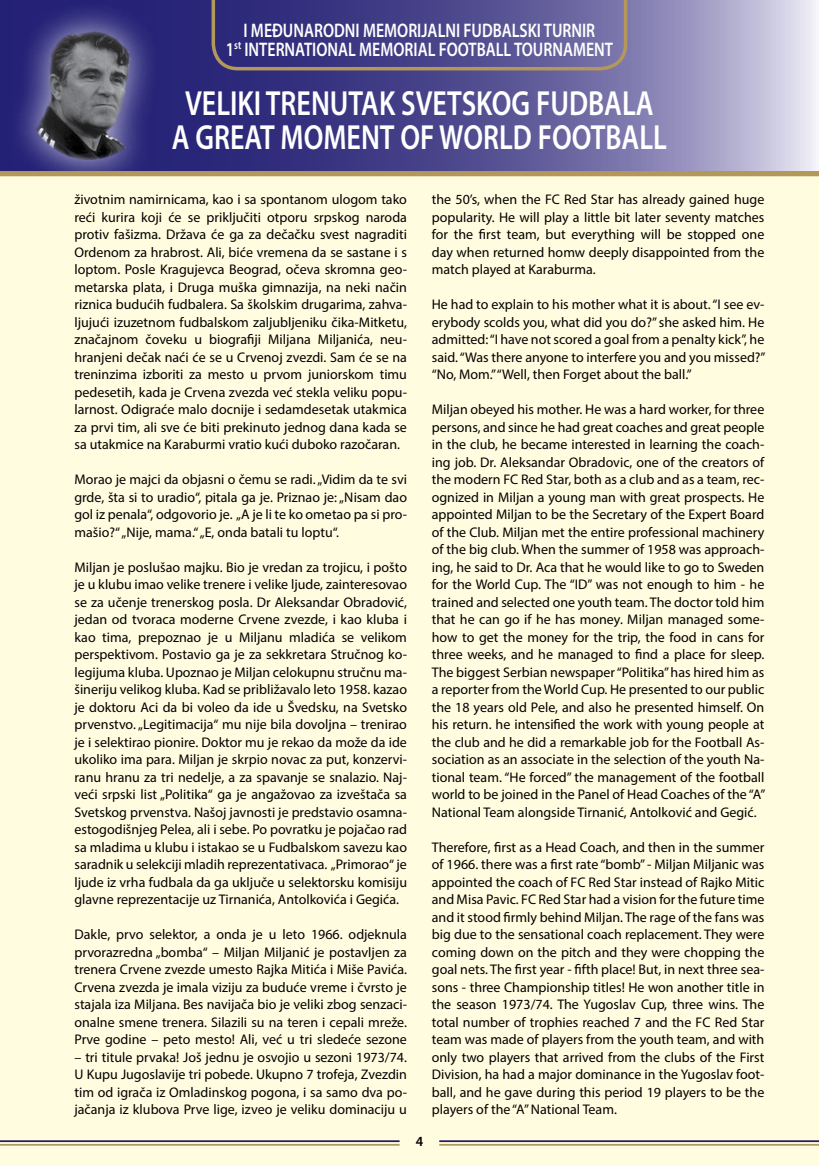
<style>
.page{position:relative;width:819px;height:1166px;background:#fffcdf}
.page>*{position:absolute;margin:0;border:0;box-sizing:border-box;transform-origin:0 0}
.t1{font:600 35px/33.6px "Myriad Pro";color:#fff;text-align:center;scale:.8 1}
.t2{font:600 19.6px/18.9px "Myriad Pro";color:#fff;text-align:center;scale:.8 1}
.t3{font:14px/17.5px "Myriad Pro";color:#000;text-align:justify}
.t4{font:600 14px "Myriad Pro";color:#000}
</style>
<div class="page">
<svg style="left:0;top:0;width:819px;height:171px;background:#6e6aa3"></svg>
<div style="left:5px;top:0;width:155px;height:191px;background:#fff;opacity:.75"></div>
<img style="left:25px;top:25px;width:129px;height:135px">
<svg style="left:210px;top:0;width:419px;height:72px;background:#514b88"></svg>
<div style="left:0;top:171px;width:819px;height:5px;background:#b4975a"></div>
<hr style="left:0;top:1140px;width:399px;height:2px;background:#1e196a">
<hr style="left:0;top:1144px;width:399px;height:1px;background:#b4975a">
<hr style="left:439px;top:1144px;width:380px;height:1px;background:#b4975a">
<hr style="left:439px;top:1140px;width:380px;height:2px;background:#1e196a">
<h2 class="t2" style="left:226px;top:20px;width:485px">I MEĐUNARODNI MEMORIJALNI FUDBALSKI TURNIR<br>1<sup>st</sup> INTERNATIONAL MEMORIAL FOOTBALL TOURNAMENT</h2>
<h1 class="t1" style="left:172px;top:86px;width:620px">VELIKI TRENUTAK SVETSKOG FUDBALA<br>A GREAT MOMENT OF WORLD FOOTBALL</h1>
<p class="t3" style="left:74px;top:190px;width:334px">životnim namirnicama, kao i sa spontanom ulogom tako reći kurira koji će se priključiti otporu srpskog naroda protiv fašizma. Država će ga za dečačku svest nagraditi Ordenom za hrabrost. Ali, biće vremena da se sastane i s loptom. Posle Kragujevca Beograd, očeva skromna geo&shy;metarska plata, i Druga muška gimnazija, na neki način riznica budućih fudbalera. Sa školskim drugarima, zahva&shy;ljujući izuzetnom fudbalskom zaljubljeniku čika-Mitketu, značajnom čoveku u biografiji Miljana Miljanića, neu&shy;hranjeni dečak naći će se u Crvenoj zvezdi. Sam će se na treninzima izboriti za mesto u prvom juniorskom timu pedesetih, kada je Crvena zvezda već stekla veliku popu&shy;larnost. Odigraće malo docnije i sedamdesetak utakmica za prvi tim, ali sve će biti prekinuto jednog dana kada se sa utakmice na Karaburmi vratio kući duboko razočaran.</p>
<p class="t3" style="left:74px;top:470px;width:334px">Morao je majci da objasni o čemu se radi. „Vidim da te svi grde, šta si to uradio“, pitala ga je. Priznao je: „Nisam dao gol iz penala“, odgovorio je. „A je li te ko ometao pa si pro&shy;mašio?“ „Nije, mama.“ „E, onda batali tu loptu“.</p>
<p class="t3" style="left:74px;top:558px;width:334px">Miljan je poslušao majku. Bio je vredan za trojicu, i pošto je u klubu imao velike trenere i velike ljude, zainteresovao se za učenje trenerskog posla. Dr Aleksandar Obradović, jedan od tvoraca moderne Crvene zvezde, i kao kluba i kao tima, prepoznao je u Miljanu mladića se velikom perspektivom. Postavio ga je za sekkretara Stručnog ko&shy;legijuma kluba. Upoznao je Miljan celokupnu stručnu ma&shy;šineriju velikog kluba. Kad se približavalo leto 1958. kazao je doktoru Aci da bi voleo da ide u Švedsku, na Svetsko prvenstvo. „Legitimacija“ mu nije bila dovoljna – trenirao je i selektirao pionire. Doktor mu je rekao da može da ide ukoliko ima para. Miljan je skrpio novac za put, konzervi&shy;ranu hranu za tri nedelje, a za spavanje se snalazio. Naj&shy;veći srpski list „Politika“ ga je angažovao za izveštača sa Svetskog prvenstva. Našoj javnosti je predstavio osamna&shy;estogodišnjeg Pelea, ali i sebe. Po povratku je pojačao rad sa mladima u klubu i istakao se u Fudbalskom savezu kao saradnik u selekciji mladih reprezentativaca. „Primorao“ je ljude iz vrha fudbala da ga uključe u selektorsku komisiju glavne reprezentacije uz Tirnanića, Antolkovića i Gegića.</p>
<p class="t3" style="left:74px;top:925px;width:334px">Dakle, prvo selektor, a onda je u leto 1966. odjeknula prvorazredna „bomba“ – Miljan Miljanić je postavljen za trenera Crvene zvezde umesto Rajka Mitića i Miše Pavića.<br>Crvena zvezda je imala viziju za buduće vreme i čvrsto je stajala iza Miljana. Bes navijača bio je veliki zbog senzaci&shy;onalne smene trenera. Silazili su na teren i cepali mreže.<br>Prve godine – peto mesto! Ali, već u tri sledeće sezone</p>
<p class="t3" style="left:74px;top:1048px;width:334px">– tri titule prvaka! Još jednu je osvojio u sezoni 1973/74.<br>U Kupu Jugoslavije tri pobede. Ukupno 7 trofeja, Zvezdin tim od igrača iz Omladinskog pogona, i sa samo dva po&shy;jačanja iz klubova Prve lige, izveo je veliku dominaciju u</p>
<p class="t4" style="left:415px;top:1133px;width:9px">4</p>
<p class="t3" style="left:432px;top:190px;width:334px">the 50’s, when the FC Red Star has already gained huge popularity. He will play a little bit later seventy matches for the first team, but everything will be stopped one day when returned homw deeply disappointed from the match played at Karaburma.</p>
<p class="t3" style="left:432px;top:295px;width:335px">He had to explain to his mother what it is about. “I see ev&shy;erybody scolds you, what did you do?” she asked him. He admitted: “I have not scored a goal from a penalty kick”, he said. “Was there anyone to interfere you and you missed?” “No, Mom.” “Well, then Forget about the ball.”</p>
<p class="t3" style="left:432px;top:400px;width:335px">Miljan obeyed his mother. He was a hard worker, for three persons, and since he had great coaches and great people in the club, he became interested in learning the coach&shy;ing job. Dr. Aleksandar Obradovic, one of the creators of the modern FC Red Star, both as a club and as a team, rec&shy;ognized in Miljan a young man with great prospects. He appointed Miljan to be the Secretary of the Expert Board of the Club. Miljan met the entire professional machinery of the big club. When the summer of 1958 was approach&shy;ing, he said to Dr. Aca that he would like to go to Sweden for the World Cup. The “ID” was not enough to him - he trained and selected one youth team. The doctor told him that he can go if he has money. Miljan managed some&shy;how to get the money for the trip, the food in cans for three weeks, and he managed to find a place for sleep.<br>The biggest Serbian newspaper “Politika” has hired him as a reporter from the World Cup. He presented to our public the 18 years old Pele, and also he presented himself. On his return. he intensified the work with young people at the club and he did a remarkable job for the Football As&shy;sociation as an associate in the selection of the youth Na&shy;tional team. “He forced” the management of the football world to be joined in the Panel of Head Coaches of the “A” National Team alongside Tirnanić, Antolković and Gegić.</p>
<p class="t3" style="left:432px;top:838px;width:334px">Therefore, first as a Head Coach, and then in the summer of 1966. there was a first rate “bomb” - Miljan Miljanic was appointed the coach of FC Red Star instead of Rajko Mitic and Misa Pavic. FC Red Star had a vision for the future time and it stood firmly behind Miljan. The rage of the fans was big due to the sensational coach replacement. They were coming down on the pitch and they were chopping the goal nets. The first year - fifth place! But, in next three sea&shy;sons - three Championship titles! He won another title in the season 1973/74. The Yugoslav Cup, three wins. The total number of trophies reached 7 and the FC Red Star team was made of players from the youth team, and with only two players that arrived from the clubs of the First Division, ha had a major dominance in the Yugoslav foot&shy;ball, and he gave during this period 19 players to be the players of the “A” National Team.</p>
</div>
